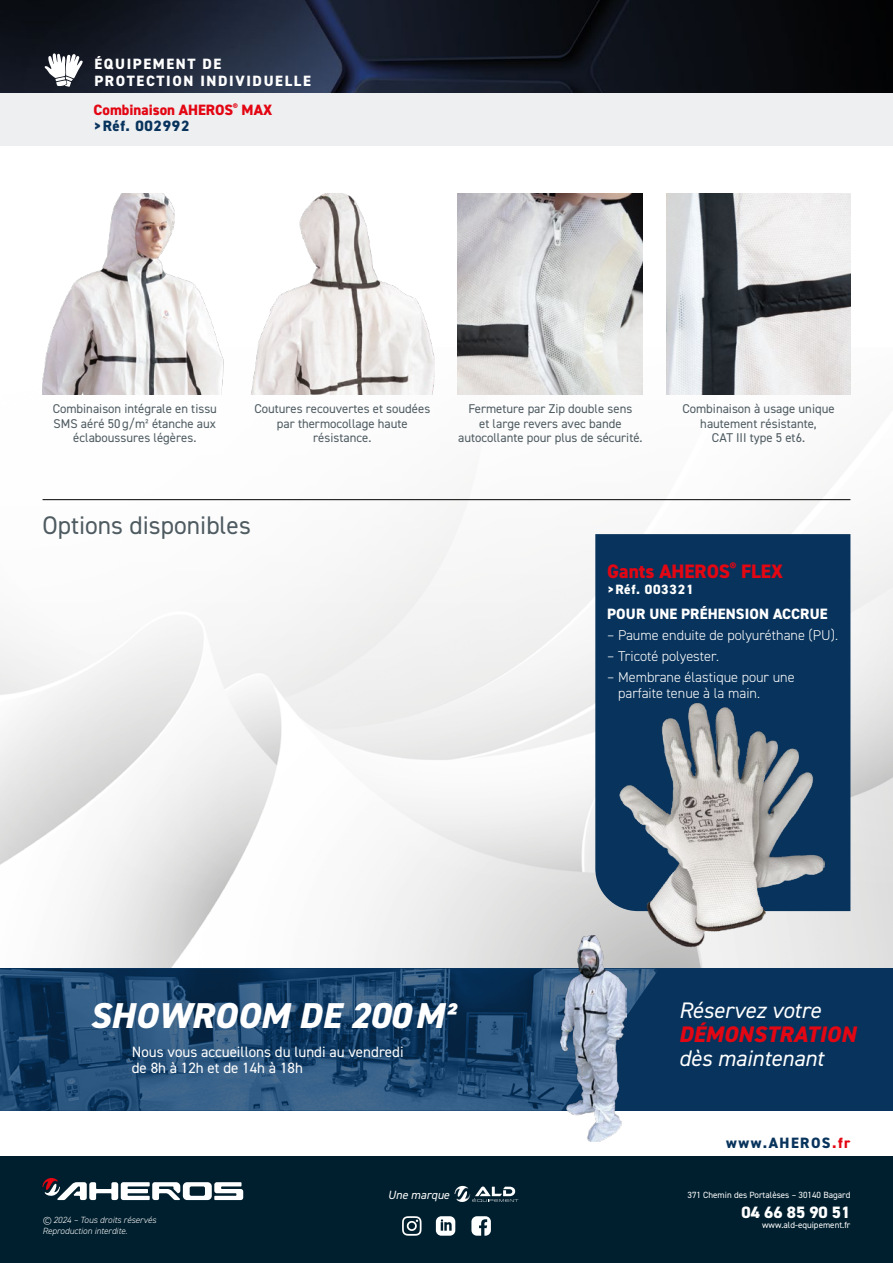
<style>
.page{position:relative;width:893px;height:1263px;background:#fff}
.page>*{position:absolute;margin:0;border:0;box-sizing:border-box;transform-origin:0 0}
.t1{font:italic 800 36px "DIN2014";letter-spacing:.01em;color:#fff}
.t2{font:25.5px "DIN2014";color:#4e5b61}
.t3{font:italic 22.5px "DIN2014";color:#fff}
.t4{font:italic 800 22.5px "DIN2014";letter-spacing:.01em;color:#e30613}
.t5{font:800 19.5px "DIN2014";color:#e30613}
.t6{font:800 16.5px "DIN2014";color:#fff}
.t7{font:15px/16.5px "DIN2014";color:#fff}
.t8{font:800 15px/18px "DIN2014";letter-spacing:.11em;color:#fff}
.t9{font:800 15px/16.5px "DIN2014";color:#e30613}
.t10{font:800 15px "DIN2014";letter-spacing:.01em;color:#fff}
.t11{font:800 15px "DIN2014";letter-spacing:.1em;color:#08335c}
.t12{font:300 14.25px/16.5px "DIN2014";color:#fff}
.t13{font:800 13.5px "DIN2014";letter-spacing:.05em;color:#fff}
.t14{font:12.75px/14.2px "DIN2014";color:#4e5b61;text-align:center}
.t15{font:italic 12px "DIN2014";color:#fff}
.t16{font:9px "DIN2014";color:#fff}
.t17{font:italic 300 9px/10.8px "DIN2014";color:#fff}
.s1{color:#08335c}
.s2{color:#e30613}
</style>
<div class="page">
<div style="left:0;top:1157px;width:893px;height:106px;background:#001f2e"></div>
<svg style="left:43px;top:1178px;width:200px;height:22px"></svg>
<svg style="left:455px;top:1186px;width:63px;height:16px"></svg>
<svg style="left:402px;top:1216px;width:19px;height:20px"></svg>
<svg style="left:436px;top:1216px;width:19px;height:20px"></svg>
<svg style="left:471px;top:1216px;width:20px;height:20px"></svg>
<img style="left:0;top:347px;width:893px;height:622px">
<div style="left:0;top:969px;width:893px;height:142px;background:#08335c"></div>
<img style="left:0;top:969px;width:656px;height:142px">
<img style="left:560px;top:935px;width:67px;height:206px">
<img style="left:43px;top:193px;width:184px;height:202px">
<img style="left:250px;top:193px;width:185px;height:202px">
<img style="left:458px;top:193px;width:184px;height:202px">
<img style="left:666px;top:193px;width:184px;height:202px">
<hr style="left:43px;top:499px;width:807px;height:1px;background:#000">
<div style="left:595px;top:534px;width:255px;height:377px;background:#08335c"></div>
<img style="left:0;top:0;width:893px;height:94px">
<div style="left:0;top:94px;width:893px;height:52px;background:#edeff1"></div>
<svg style="left:45px;top:53px;width:38px;height:34px"></svg>
<img style="left:617px;top:684px;width:207px;height:277px">
<p class="t8" style="left:94px;top:54px;width:218px">ÉQUIPEMENT DE<br>PROTECTION INDIVIDUELLE</p>
<p class="t9" style="left:94px;top:101px;width:180px">Combinaison AHEROS<sup>®</sup> MAX <span class="s1">&gt;Réf. 002992</span></p>
<p class="t14" style="left:53px;top:402px;width:166px">Combinaison intégrale en tissu<br>SMS aéré 50g/m² étanche aux éclaboussures légères.</p>
<p class="t14" style="left:254px;top:402px;width:177px">Coutures recouvertes et soudées par thermocollage haute résistance.</p>
<p class="t14" style="left:458px;top:402px;width:186px">Fermeture par Zip double sens<br>et large revers avec bande autocollante pour plus de sécurité.</p>
<p class="t14" style="left:682px;top:402px;width:154px">Combinaison à usage unique hautement résistante,<br>CAT III type 5 et6.</p>
<h2 class="t2" style="left:43px;top:510px;width:210px">Options disponibles</h2>
<h1 class="t1" style="left:89px;top:992px;width:366px">SHOWROOM DE 200M²</h1>
<p class="t7" style="left:132px;top:1043px;width:273px">Nous vous accueillons du lundi au vendredi de 8h à 12h et de 14h à 18h</p>
<p class="t17" style="left:43px;top:1215px;width:115px">© 2024 – Tous droits réservés<br>Reproduction interdite.</p>
<p class="t15" style="left:388px;top:1187px;width:63px">Une marque</p>
<h3 class="t5" style="left:607px;top:558px;width:177px">Gants AHEROS<sup>®</sup> FLEX</h3>
<p class="t13" style="left:607px;top:581px;width:88px">&gt;Réf. 003321</p>
<p class="t10" style="left:607px;top:604px;width:222px">POUR UNE PRÉHENSION ACCRUE</p>
<p class="t12" style="left:607px;top:627px;width:232px">– Paume enduite de polyuréthane (PU).</p>
<p class="t12" style="left:607px;top:648px;width:114px">– Tricoté polyester.</p>
<p class="t12" style="left:618px;top:669px;width:178px;text-indent:-11px">– Membrane élastique pour une parfaite tenue à la main.</p>
<h3 class="t3" style="left:679px;top:996px;width:144px">Réservez votre</h3>
<h3 class="t4" style="left:679px;top:1019px;width:178px">DÉMONSTRATION</h3>
<h3 class="t3" style="left:679px;top:1044px;width:147px">dès maintenant</h3>
<p class="t11" style="left:726px;top:1132px;width:126px">www.AHEROS<span class="s2">.fr</span></p>
<p class="t16" style="left:687px;top:1189px;width:164px">371 Chemin des Portalèses – 30140 Bagard</p>
<p class="t6" style="left:741px;top:1201px;width:110px">04 66 85 90 51</p>
<p class="t16" style="left:762px;top:1219px;width:90px">www.ald-equipement.fr</p>
</div>
